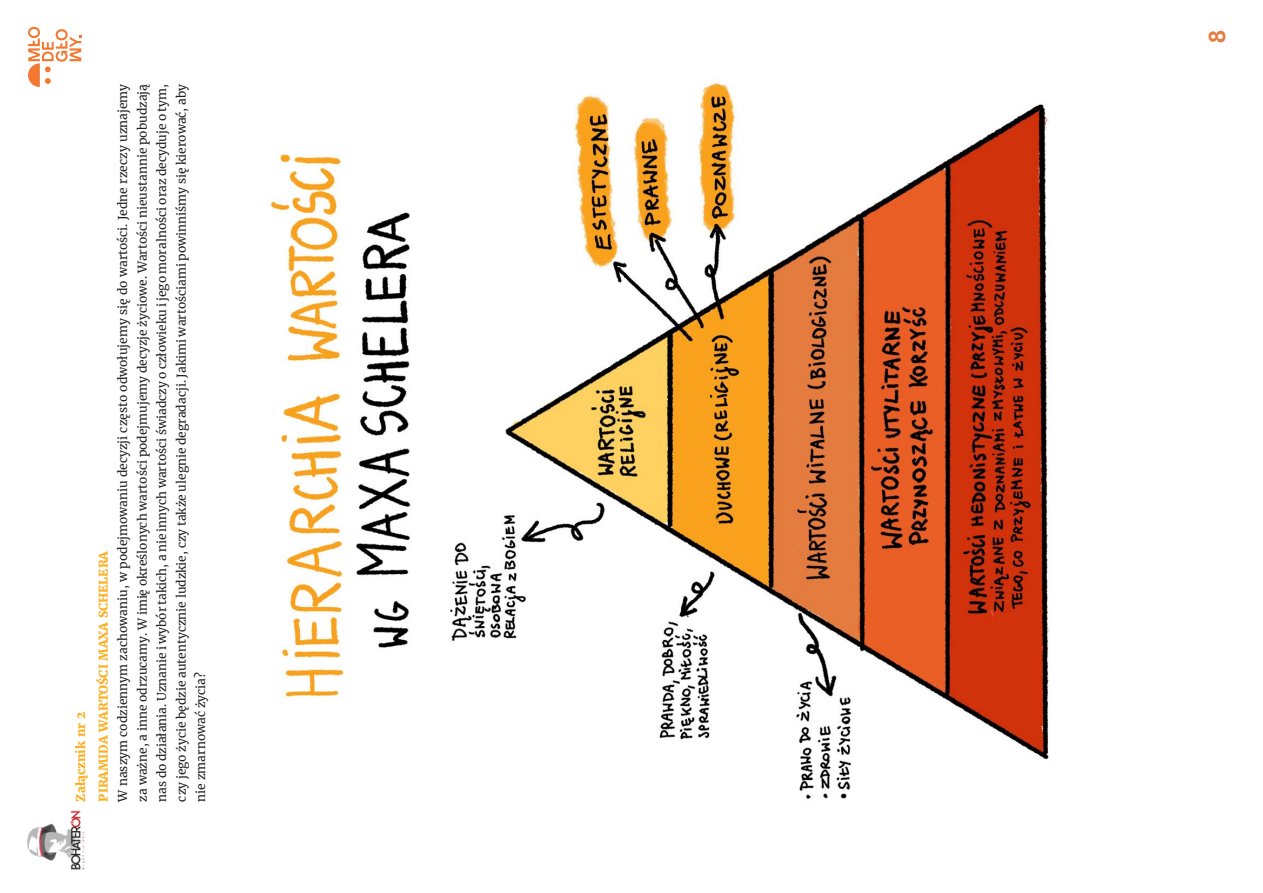
<style>
.page{position:relative;width:1263px;height:893px;background:#fff}
.page>*{position:absolute;margin:0;border:0;box-sizing:border-box;transform-origin:0 0}
.t1{font:700 22.5px "Quasimoda";color:#e47c3e}
.skład_mneijszy_copy{font:12px/19.5px "Merriweather";color:#231f20;text-align:justify}
.skład_wyróżnienia{font:800 12px "Merriweather";color:#fbaf22}
</style>
<div class="page">
<img style="left:270px;top:81px;width:780px;height:718px">
<svg style="left:28px;top:27px;width:53px;height:60px"></svg>
<img style="left:27px;top:810px;width:58px;height:60px">
<p class="skład_wyróżnienia" style="left:96px;top:801px;width:252px;rotate:-90deg">PIRAMIDA WARTOŚCI MAXA SCHELERA</p>
<p class="skład_wyróżnienia" style="left:73px;top:801px;width:91px;rotate:-90deg">Załącznik nr 2</p>
<p class="skład_mneijszy_copy" style="left:113px;top:801px;width:719px;rotate:-90deg">W naszym codziennym zachowaniu, w podejmowaniu decyzji często odwołujemy się do wartości. Jedne rzeczy uznajemy za ważne, a inne odrzucamy. W imię określonych wartości podejmujemy decyzje życiowe. Wartości nieustannie pobudzają nas do działania. Uznanie i wybór takich, a nie innych wartości świadczy o człowieku i jego moralności oraz decyduje o tym, czy jego życie będzie autentycznie ludzkie, czy także ulegnie degradacji. Jakimi wartościami powinniśmy się kierować, aby nie zmarnować życia?</p>
<h1 class="t1" style="left:1200px;top:43px;width:14px;rotate:-90deg">8</h1>
</div>
